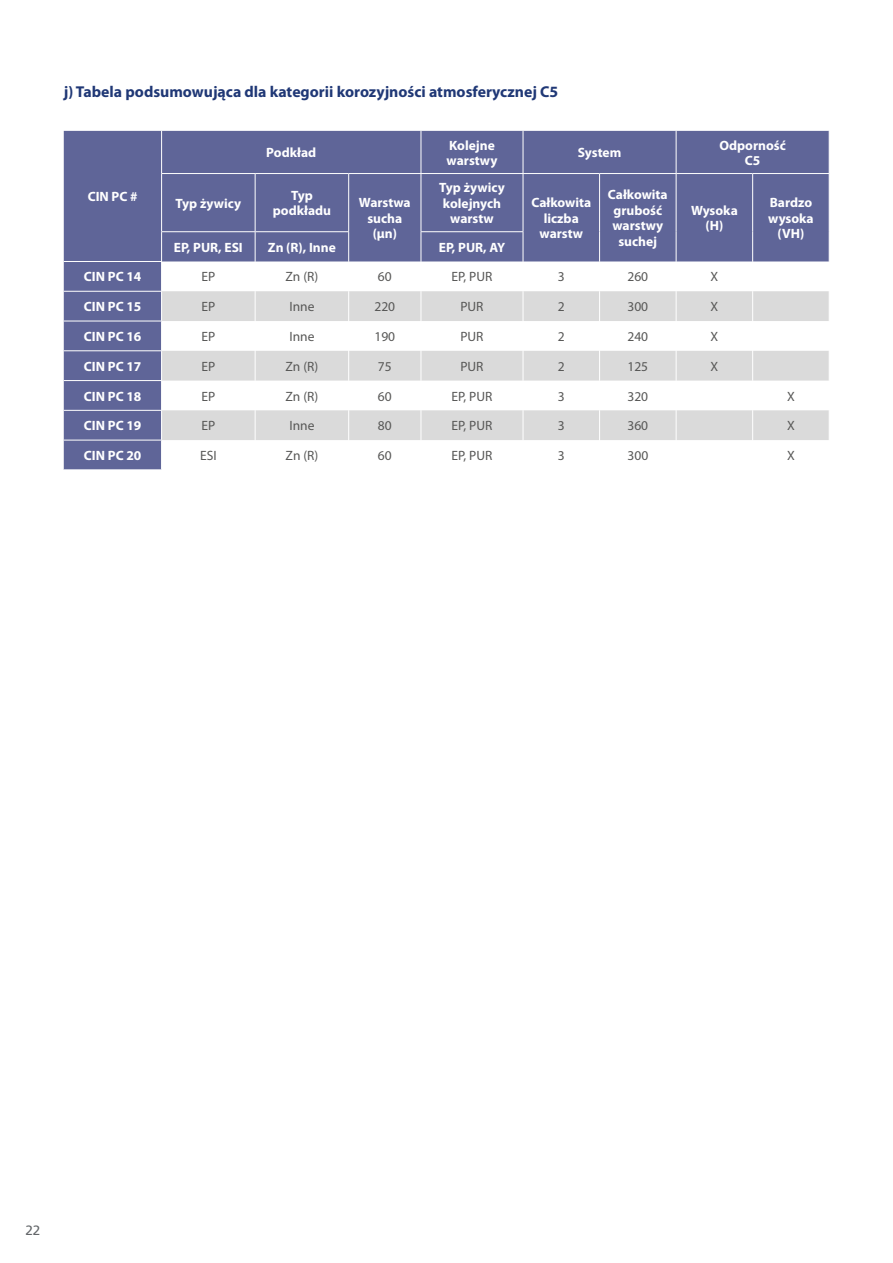
<style>
.page{position:relative;width:893px;height:1263px;background:#fff}
.page>*{position:absolute;margin:0;border:0;box-sizing:border-box;transform-origin:0 0}
.t1{font:700 15.75px "Myriad Pro";color:#203876}
.t2{font:700 13.5px/15.5px "Myriad Pro";color:#fff;text-align:center}
.t3{font:13.5px "Myriad Pro";color:#575756}
.t4{font:13.5px "Frutiger";color:#636669}
</style>
<div class="page">
<svg style="left:64px;top:131px;width:765px;height:338px;fill:#5f6598"></svg>
<svg style="left:162px;top:291px;width:667px;height:149px;fill:#dadada"></svg>
<hr style="left:161px;top:131px;width:1px;height:42px;background:#fff">
<hr style="left:421px;top:131px;width:1px;height:42px;background:#fff">
<hr style="left:523px;top:131px;width:1px;height:42px;background:#fff">
<hr style="left:676px;top:131px;width:1px;height:42px;background:#fff">
<hr style="left:421px;top:174px;width:1px;height:57px;background:#fff">
<hr style="left:523px;top:174px;width:1px;height:57px;background:#fff">
<hr style="left:676px;top:174px;width:1px;height:58px;background:#fff">
<svg style="left:676px;top:232px;width:1px;height:29px"></svg>
<hr style="left:349px;top:173px;width:72px;height:1px;background:#fff">
<hr style="left:421px;top:173px;width:102px;height:1px;background:#fff">
<hr style="left:523px;top:173px;width:77px;height:1px;background:#fff">
<hr style="left:600px;top:173px;width:76px;height:1px;background:#fff">
<hr style="left:676px;top:173px;width:77px;height:1px;background:#fff">
<hr style="left:753px;top:173px;width:77px;height:1px;background:#fff">
<hr style="left:421px;top:231px;width:102px;height:1px;background:#fff">
<svg style="left:421px;top:232px;width:1px;height:29px"></svg>
<svg style="left:523px;top:232px;width:1px;height:29px"></svg>
<hr style="left:64px;top:261px;width:98px;height:1px;background:#fff">
<hr style="left:64px;top:291px;width:98px;height:1px;background:#fff">
<hr style="left:64px;top:321px;width:98px;height:1px;background:#fff">
<hr style="left:64px;top:350px;width:98px;height:1px;background:#fff">
<hr style="left:64px;top:380px;width:98px;height:1px;background:#fff">
<hr style="left:64px;top:410px;width:98px;height:1px;background:#fff">
<hr style="left:64px;top:440px;width:98px;height:1px;background:#fff">
<hr style="left:161px;top:173px;width:94px;height:1px;background:#fff">
<hr style="left:161px;top:174px;width:1px;height:57px;background:#fff">
<hr style="left:255px;top:173px;width:94px;height:1px;background:#fff">
<hr style="left:255px;top:174px;width:1px;height:57px;background:#fff">
<hr style="left:348px;top:174px;width:1px;height:57px;background:#fff">
<hr style="left:161px;top:231px;width:94px;height:1px;background:#fff">
<hr style="left:255px;top:231px;width:94px;height:1px;background:#fff">
<svg style="left:255px;top:232px;width:1px;height:29px"></svg>
<svg style="left:348px;top:232px;width:1px;height:29px"></svg>
<hr style="left:599px;top:174px;width:1px;height:58px;background:#fff">
<svg style="left:599px;top:232px;width:1px;height:29px"></svg>
<hr style="left:752px;top:174px;width:1px;height:58px;background:#fff">
<svg style="left:752px;top:232px;width:1px;height:29px"></svg>
<hr style="left:255px;top:261px;width:1px;height:30px;background:#fff">
<hr style="left:348px;top:261px;width:1px;height:30px;background:#fff">
<hr style="left:421px;top:261px;width:1px;height:30px;background:#fff">
<hr style="left:523px;top:261px;width:1px;height:30px;background:#fff">
<hr style="left:599px;top:261px;width:1px;height:30px;background:#fff">
<hr style="left:676px;top:261px;width:1px;height:30px;background:#fff">
<hr style="left:752px;top:261px;width:1px;height:30px;background:#fff">
<hr style="left:255px;top:291px;width:1px;height:30px;background:#fff">
<hr style="left:348px;top:291px;width:1px;height:30px;background:#fff">
<hr style="left:421px;top:291px;width:1px;height:30px;background:#fff">
<hr style="left:523px;top:291px;width:1px;height:30px;background:#fff">
<hr style="left:599px;top:291px;width:1px;height:30px;background:#fff">
<hr style="left:676px;top:291px;width:1px;height:30px;background:#fff">
<hr style="left:752px;top:291px;width:1px;height:30px;background:#fff">
<hr style="left:255px;top:321px;width:1px;height:30px;background:#fff">
<hr style="left:348px;top:321px;width:1px;height:30px;background:#fff">
<hr style="left:421px;top:321px;width:1px;height:30px;background:#fff">
<hr style="left:523px;top:321px;width:1px;height:30px;background:#fff">
<hr style="left:599px;top:321px;width:1px;height:30px;background:#fff">
<hr style="left:676px;top:321px;width:1px;height:30px;background:#fff">
<hr style="left:752px;top:321px;width:1px;height:30px;background:#fff">
<hr style="left:255px;top:351px;width:1px;height:30px;background:#fff">
<hr style="left:348px;top:351px;width:1px;height:30px;background:#fff">
<hr style="left:421px;top:351px;width:1px;height:30px;background:#fff">
<hr style="left:523px;top:351px;width:1px;height:30px;background:#fff">
<hr style="left:599px;top:351px;width:1px;height:30px;background:#fff">
<hr style="left:676px;top:351px;width:1px;height:30px;background:#fff">
<hr style="left:752px;top:351px;width:1px;height:30px;background:#fff">
<svg style="left:255px;top:381px;width:1px;height:29px"></svg>
<svg style="left:348px;top:381px;width:1px;height:29px"></svg>
<svg style="left:421px;top:381px;width:1px;height:29px"></svg>
<svg style="left:523px;top:381px;width:1px;height:29px"></svg>
<svg style="left:599px;top:381px;width:1px;height:29px"></svg>
<svg style="left:676px;top:381px;width:1px;height:29px"></svg>
<svg style="left:752px;top:381px;width:1px;height:29px"></svg>
<hr style="left:255px;top:410px;width:1px;height:30px;background:#fff">
<hr style="left:348px;top:410px;width:1px;height:30px;background:#fff">
<hr style="left:421px;top:410px;width:1px;height:30px;background:#fff">
<hr style="left:523px;top:410px;width:1px;height:30px;background:#fff">
<hr style="left:599px;top:410px;width:1px;height:30px;background:#fff">
<hr style="left:676px;top:410px;width:1px;height:30px;background:#fff">
<hr style="left:752px;top:410px;width:1px;height:30px;background:#fff">
<svg style="left:161px;top:232px;width:1px;height:237px"></svg>
<hr style="left:255px;top:440px;width:1px;height:30px;background:#fff">
<hr style="left:348px;top:440px;width:1px;height:30px;background:#fff">
<hr style="left:421px;top:440px;width:1px;height:30px;background:#fff">
<hr style="left:523px;top:440px;width:1px;height:30px;background:#fff">
<hr style="left:599px;top:440px;width:1px;height:30px;background:#fff">
<hr style="left:676px;top:440px;width:1px;height:30px;background:#fff">
<svg style="left:752px;top:440px;width:1px;height:29px"></svg>
<p class="t1" style="left:64px;top:81px;width:496px">j) Tabela podsumowująca dla kategorii korozyjności atmosferycznej C5</p>
<p class="t2" style="left:88px;top:189px;width:51px">CIN PC #</p>
<p class="t2" style="left:266px;top:145px;width:51px">Podkład</p>
<p class="t2" style="left:447px;top:137px;width:52px;text-align:left">Kolejne warstwy</p>
<p class="t2" style="left:578px;top:145px;width:45px">System</p>
<p class="t2" style="left:719px;top:137px;width:68px">Odporność<br>C5</p>
<p class="t2" style="left:439px;top:179px;width:67px">Typ żywicy kolejnych warstw</p>
<p class="t2" style="left:176px;top:195px;width:67px">Typ żywicy</p>
<p class="t2" style="left:273px;top:187px;width:60px">Typ podkładu</p>
<p class="t2" style="left:359px;top:194px;width:53px">Warstwa sucha (µn)</p>
<p class="t2" style="left:174px;top:239px;width:70px">EP, PUR, ESI</p>
<p class="t2" style="left:268px;top:239px;width:69px">Zn (R), Inne</p>
<p class="t2" style="left:439px;top:239px;width:68px">EP, PUR, AY</p>
<p class="t2" style="left:531px;top:194px;width:61px">Całkowita liczba warstw</p>
<p class="t2" style="left:608px;top:187px;width:61px">Całkowita grubość warstwy suchej</p>
<p class="t2" style="left:691px;top:202px;width:48px">Wysoka (H)</p>
<p class="t2" style="left:768px;top:194px;width:47px">Bardzo wysoka (VH)</p>
<p class="t2" style="left:84px;top:269px;width:59px">CIN PC 14</p>
<p class="t3" style="left:201px;top:269px;width:15px">EP</p>
<p class="t3" style="left:285px;top:269px;width:34px">Zn (R)</p>
<p class="t3" style="left:378px;top:269px;width:15px">60</p>
<p class="t3" style="left:452px;top:269px;width:42px">EP, PUR</p>
<p class="t3" style="left:558px;top:269px;width:8px">3</p>
<p class="t3" style="left:627px;top:269px;width:22px">260</p>
<p class="t3" style="left:710px;top:269px;width:9px">X</p>
<p class="t2" style="left:84px;top:298px;width:59px">CIN PC 15</p>
<p class="t3" style="left:201px;top:298px;width:15px">EP</p>
<p class="t3" style="left:289px;top:298px;width:27px">Inne</p>
<p class="t3" style="left:374px;top:298px;width:22px">220</p>
<p class="t3" style="left:460px;top:298px;width:25px">PUR</p>
<p class="t3" style="left:558px;top:298px;width:8px">2</p>
<p class="t3" style="left:627px;top:298px;width:22px">300</p>
<p class="t3" style="left:710px;top:298px;width:9px">X</p>
<p class="t2" style="left:84px;top:328px;width:59px">CIN PC 16</p>
<p class="t3" style="left:201px;top:328px;width:15px">EP</p>
<p class="t3" style="left:289px;top:328px;width:27px">Inne</p>
<p class="t3" style="left:374px;top:328px;width:22px">190</p>
<p class="t3" style="left:460px;top:328px;width:25px">PUR</p>
<p class="t3" style="left:558px;top:328px;width:8px">2</p>
<p class="t3" style="left:627px;top:328px;width:22px">240</p>
<p class="t3" style="left:710px;top:328px;width:9px">X</p>
<p class="t2" style="left:84px;top:358px;width:59px">CIN PC 17</p>
<p class="t3" style="left:201px;top:358px;width:15px">EP</p>
<p class="t3" style="left:286px;top:358px;width:34px">Zn (R)</p>
<p class="t3" style="left:378px;top:358px;width:15px">75</p>
<p class="t3" style="left:460px;top:358px;width:25px">PUR</p>
<p class="t3" style="left:558px;top:358px;width:8px">2</p>
<p class="t3" style="left:627px;top:358px;width:22px">125</p>
<p class="t3" style="left:710px;top:358px;width:9px">X</p>
<p class="t2" style="left:84px;top:388px;width:59px">CIN PC 18</p>
<p class="t3" style="left:201px;top:388px;width:15px">EP</p>
<p class="t3" style="left:286px;top:388px;width:34px">Zn (R)</p>
<p class="t3" style="left:378px;top:388px;width:15px">60</p>
<p class="t3" style="left:452px;top:388px;width:42px">EP, PUR</p>
<p class="t3" style="left:558px;top:388px;width:8px">3</p>
<p class="t3" style="left:627px;top:388px;width:22px">320</p>
<p class="t3" style="left:787px;top:388px;width:9px">X</p>
<p class="t2" style="left:84px;top:418px;width:59px">CIN PC 19</p>
<p class="t3" style="left:201px;top:417px;width:15px">EP</p>
<p class="t3" style="left:289px;top:417px;width:27px">Inne</p>
<p class="t3" style="left:378px;top:417px;width:15px">80</p>
<p class="t3" style="left:452px;top:417px;width:42px">EP, PUR</p>
<p class="t3" style="left:558px;top:417px;width:8px">3</p>
<p class="t3" style="left:627px;top:417px;width:22px">360</p>
<p class="t3" style="left:787px;top:417px;width:9px">X</p>
<p class="t2" style="left:84px;top:447px;width:59px">CIN PC 20</p>
<p class="t3" style="left:200px;top:447px;width:18px">ESI</p>
<p class="t3" style="left:286px;top:447px;width:34px">Zn (R)</p>
<p class="t3" style="left:378px;top:447px;width:15px">60</p>
<p class="t3" style="left:452px;top:447px;width:42px">EP, PUR</p>
<p class="t3" style="left:558px;top:447px;width:8px">3</p>
<p class="t3" style="left:627px;top:447px;width:22px">300</p>
<p class="t3" style="left:787px;top:447px;width:9px">X</p>
<p class="t4" style="left:25px;top:1222px;width:17px">22</p>
</div>
